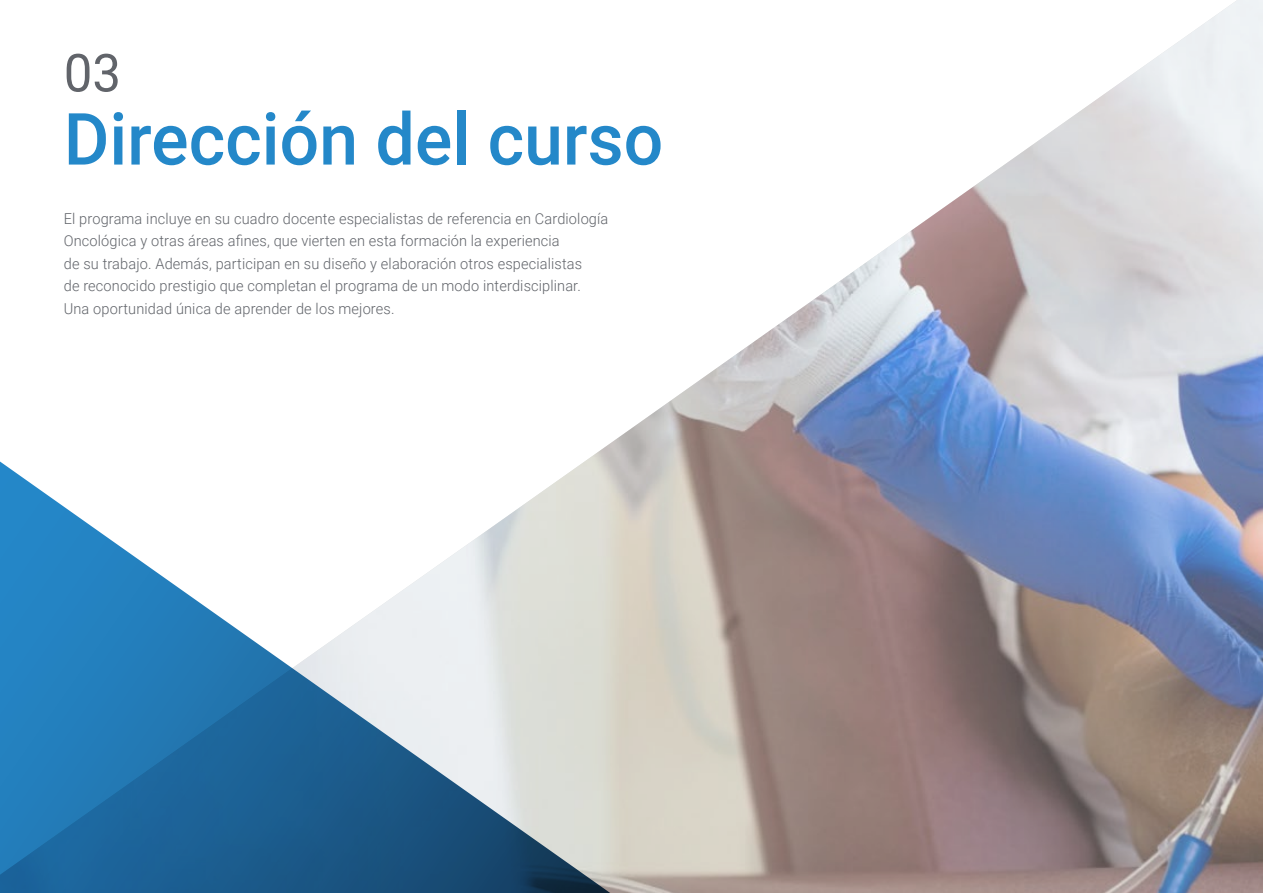
<style>
.page{position:relative;width:1263px;height:893px;background:#fff}
.page>*{position:absolute;margin:0;border:0;box-sizing:border-box;transform-origin:0 0}
.t1{font:500 72px "Roboto";color:#2488c9}
.t2{font:52.5px "Roboto";color:#61646a}
.t3{font:300 15px/22.5px "Roboto";letter-spacing:.01em;color:#61646a}
</style>
<div class="page">
<img style="left:607px;top:0;width:656px;height:893px">
<svg style="left:0;top:446px;width:640px;height:447px"></svg>
<h2 class="t2" style="left:64px;top:36px;width:59px">03</h2>
<h1 class="t1" style="left:64px;top:89px;width:601px">Dirección del curso</h1>
<p class="t3" style="left:64px;top:207px;width:546px">El programa incluye en su cuadro docente especialistas de referencia en Cardiología Oncológica y otras áreas afines, que vierten en esta formación la experiencia<br>de su trabajo. Además, participan en su diseño y elaboración otros especialistas<br>de reconocido prestigio que completan el programa de un modo interdisciplinar.<br>Una oportunidad única de aprender de los mejores.</p>
</div>
